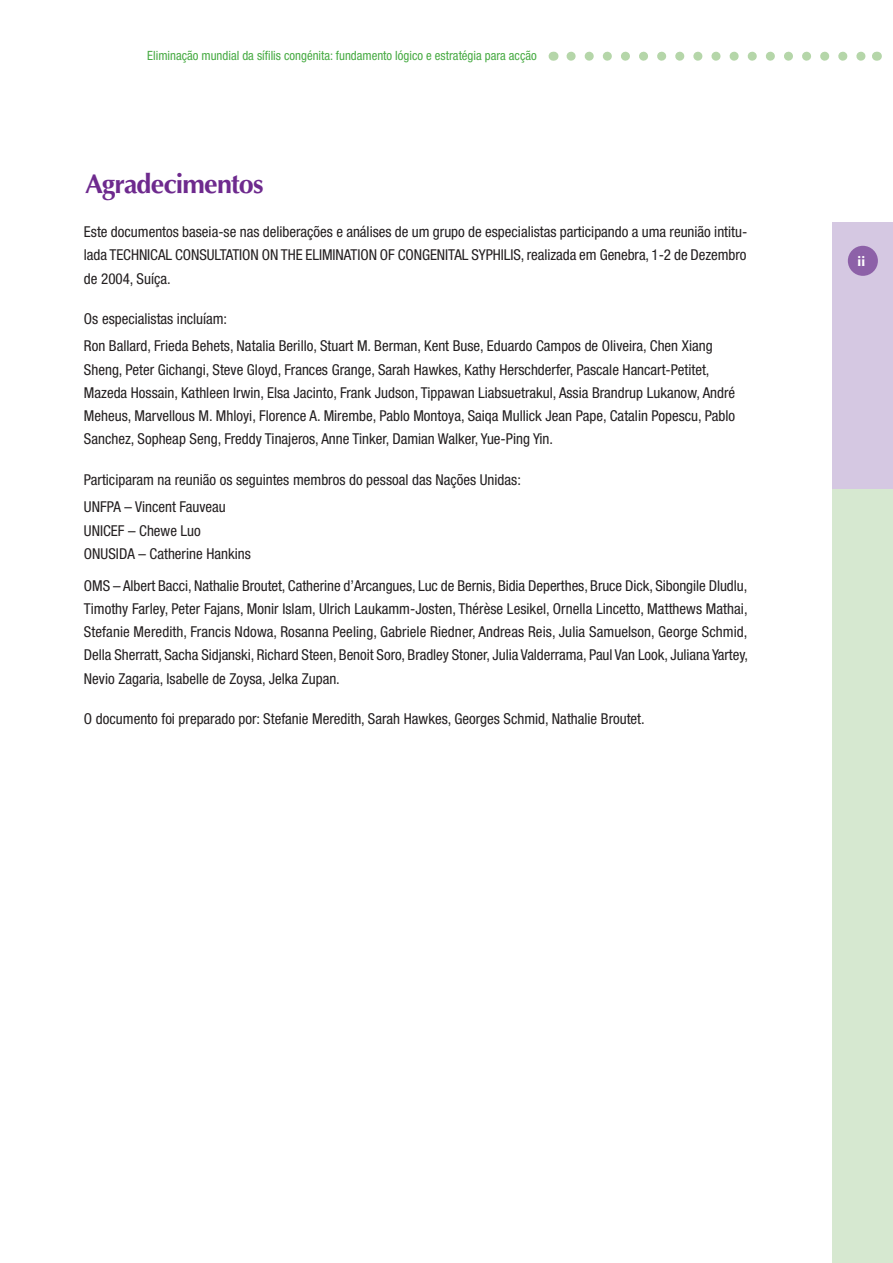
<style>
.page{position:relative;width:893px;height:1263px;background:#fff}
.page>*{position:absolute;margin:0;border:0;box-sizing:border-box;transform-origin:0 0}
.t1{font:700 27px "Optima LT Std";letter-spacing:-.035em;color:#6e2a8e}
.t2{font:condensed 15px/23.2px "Helvetica Neue";color:#231f20}
.t3{font:900 13.5px "Optima LT Std";color:#fff}
.t4{font:condensed 12.75px "Helvetica Neue";color:#46aa42}
</style>
<div class="page">
<div style="left:833px;top:223px;width:60px;height:270px;background:#d5c8e2"></div>
<svg style="left:571px;top:52px;width:295px;height:9px"></svg>
<div style="left:833px;top:489px;width:60px;height:774px;background:#d6e8d0"></div>
<div style="left:848px;top:246px;width:30px;height:30px;background:#8d61a8;border-radius:50%"></div>
<p class="t4" style="left:147px;top:48px;width:391px">Eliminação mundial da sífilis congénita: fundamento lógico e estratégia para acção</p>
<h1 class="t1" style="left:85px;top:168px;width:180px">Agradecimentos</h1>
<p class="t2" style="left:84px;top:220px;width:665px;text-align:justify">Este documentos baseia-se nas deliberações e análises de um grupo de especialistas participando a uma reunião intitu&shy;lada TECHNICAL CONSULTATION ON THE ELIMINATION OF CONGENITAL SYPHILIS, realizada em Genebra, 1-2 de Dezembro de 2004, Suíça.</p>
<p class="t2" style="left:84px;top:305px;width:630px;line-height:27.5px">Os especialistas incluíam:<br>Ron Ballard, Frieda Behets, Natalia Berillo, Stuart M. Berman, Kent Buse, Eduardo Campos de Oliveira, Chen Xiang</p>
<p class="t2" style="left:84px;top:358px;width:653px">Sheng, Peter Gichangi, Steve Gloyd, Frances Grange, Sarah Hawkes, Kathy Herschderfer, Pascale Hancart-Petitet, Mazeda Hossain, Kathleen Irwin, Elsa Jacinto, Frank Judson, Tippawan Liabsuetrakul, Assia Brandrup Lukanow, André Meheus, Marvellous M. Mhloyi, Florence A. Mirembe, Pablo Montoya, Saiqa Mullick Jean Pape, Catalin Popescu, Pablo Sanchez, Sopheap Seng, Freddy Tinajeros, Anne Tinker, Damian Walker, Yue-Ping Yin.</p>
<p class="t2" style="left:84px;top:466px;width:438px;line-height:27.5px">Participaram na reunião os seguintes membros do pessoal das Nações Unidas:<br>UNFPA – Vincent Fauveau</p>
<p class="t2" style="left:84px;top:518px;width:168px">UNICEF – Chewe Luo<br>ONUSIDA – Catherine Hankins</p>
<p class="t2" style="left:84px;top:573px;width:666px;text-align:justify">OMS – Albert Bacci, Nathalie Broutet, Catherine d’Arcangues, Luc de Bernis, Bidia Deperthes, Bruce Dick, Sibongile Dludlu, Timothy Farley, Peter Fajans, Monir Islam, Ulrich Laukamm-Josten, Thérèse Lesikel, Ornella Lincetto, Matthews Mathai, Stefanie Meredith, Francis Ndowa, Rosanna Peeling, Gabriele Riedner, Andreas Reis, Julia Samuelson, George Schmid, Della Sherratt, Sacha Sidjanski, Richard Steen, Benoit Soro, Bradley Stoner, Julia Valderrama, Paul Van Look, Juliana Yartey, Nevio Zagaria, Isabelle de Zoysa, Jelka Zupan.</p>
<p class="t2" style="left:84px;top:707px;width:562px">O documento foi preparado por: Stefanie Meredith, Sarah Hawkes, Georges Schmid, Nathalie Broutet.</p>
<p class="t3" style="left:857px;top:254px;width:9px">ii</p>
</div>
